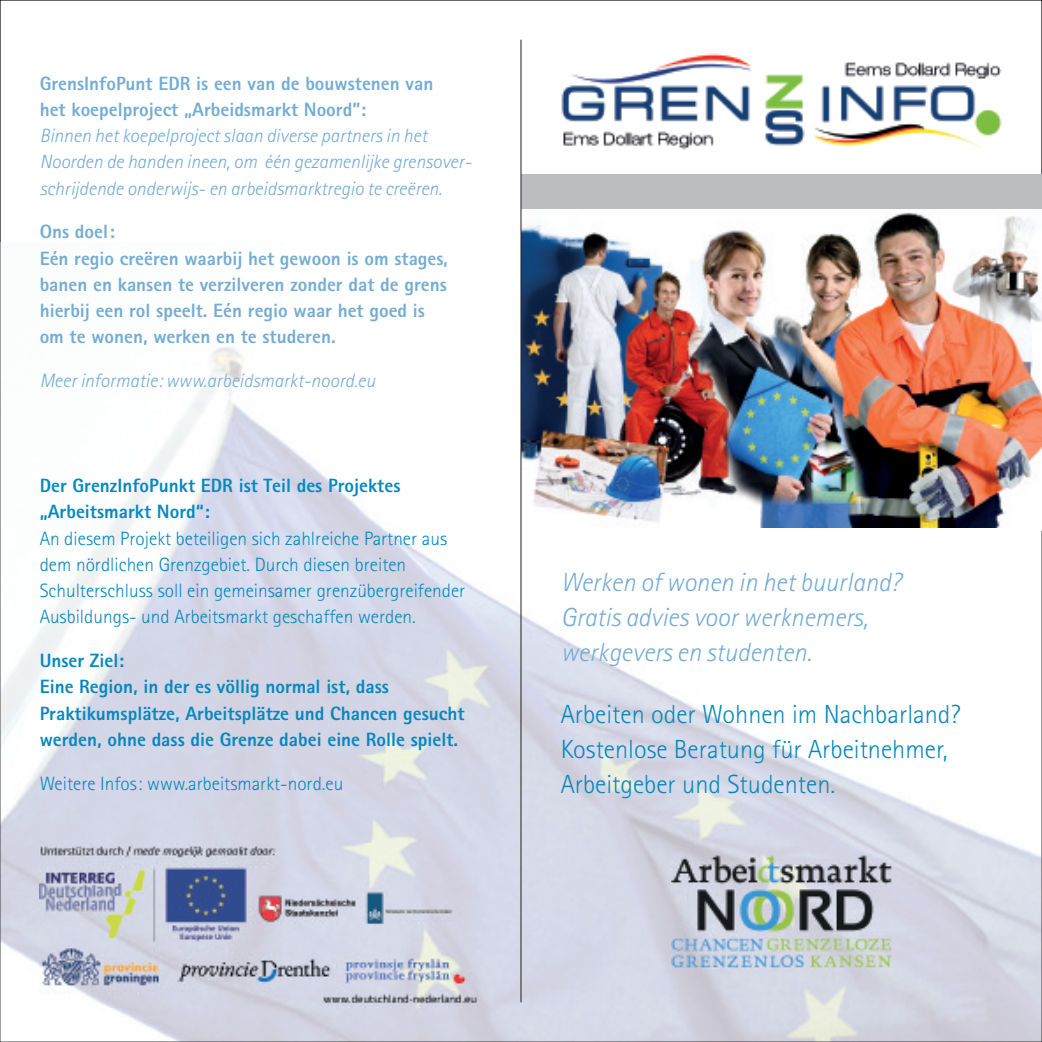
<style>
.page{position:relative;width:1042px;height:1042px;background:#fff}
.page>*{position:absolute;margin:0;border:0;box-sizing:border-box;transform-origin:0 0}
.t1{font:300 26.25px/35px "AT Rotis Sans Serif";color:#0688be}
.t2{font:italic 300 26.25px/35px "AT Rotis Sans Serif";color:#74acd4}
.t3{font:800 19.25px/26.2px "AT Rotis Sans Serif";color:#74acd4}
.t4{font:300 19.25px/26.2px "AT Rotis Sans Serif";color:#0688be}
.t5{font:800 19.25px/26.2px "AT Rotis Sans Serif";color:#0688be}
.t6{font:italic 300 19.25px/26.2px "AT Rotis Sans Serif";color:#74acd4}
</style>
<div class="page">
<img style="left:0;top:242px;width:1042px;height:800px">
<img style="left:40px;top:843px;width:441px;height:164px">
<img style="left:522px;top:208px;width:520px;height:320px">
<div style="left:521px;top:174px;width:521px;height:34px;background:#bcbdc0"></div>
<img style="left:561px;top:53px;width:441px;height:97px">
<img style="left:671px;top:854px;width:221px;height:115px">
<hr style="left:521px;top:40px;width:1px;height:962px;background:#231f20">
<p class="t3" style="left:40px;top:72px;width:395px">GrensInfoPunt EDR is een van de bouwstenen van het koepelproject „Arbeidsmarkt Noord”:</p>
<p class="t6" style="left:40px;top:124px;width:429px">Binnen het koepelproject slaan diverse partners in het<br>Noorden de handen ineen, om één gezamenlijke grensover&shy;schrijdende onderwijs- en arbeidsmarktregio te creëren.</p>
<p class="t3" style="left:40px;top:221px;width:410px">Ons doel:<br>Eén regio creëren waarbij het gewoon is om stages, banen en kansen te verzilveren zonder dat de grens hierbij een rol speelt. Eén regio waar het goed is om te wonen, werken en te studeren.</p>
<p class="t6" style="left:40px;top:369px;width:337px">Meer informatie: www.arbeidsmarkt-noord.eu</p>
<p class="t5" style="left:40px;top:474px;width:362px">Der GrenzInfoPunkt EDR ist Teil des Projektes „Arbeitsmarkt Nord“:</p>
<p class="t4" style="left:40px;top:527px;width:427px">An diesem Projekt beteiligen sich zahlreiche Partner aus dem nördlichen Grenzgebiet. Durch diesen breiten Schulterschluss soll ein gemeinsamer grenzübergreifender Ausbildungs- und Arbeitsmarkt geschaffen werden.</p>
<p class="t5" style="left:40px;top:649px;width:426px">Unser Ziel:<br>Eine Region, in der es völlig normal ist, dass Praktikumsplätze, Arbeitsplätze und Chancen gesucht werden, ohne dass die Grenze dabei eine Rolle spielt.</p>
<p class="t4" style="left:40px;top:772px;width:305px">Weitere Infos: www.arbeitsmarkt-nord.eu</p>
<h1 class="t2" style="left:561px;top:567px;width:342px">Werken of wonen in het buurland?<br>Gratis advies voor werknemers, werkgevers en studenten.</h1>
<h1 class="t1" style="left:561px;top:699px;width:401px">Arbeiten oder Wohnen im Nachbarland?<br>Kostenlose Beratung für Arbeitnehmer,<br>Arbeitgeber und Studenten.</h1>
</div>
